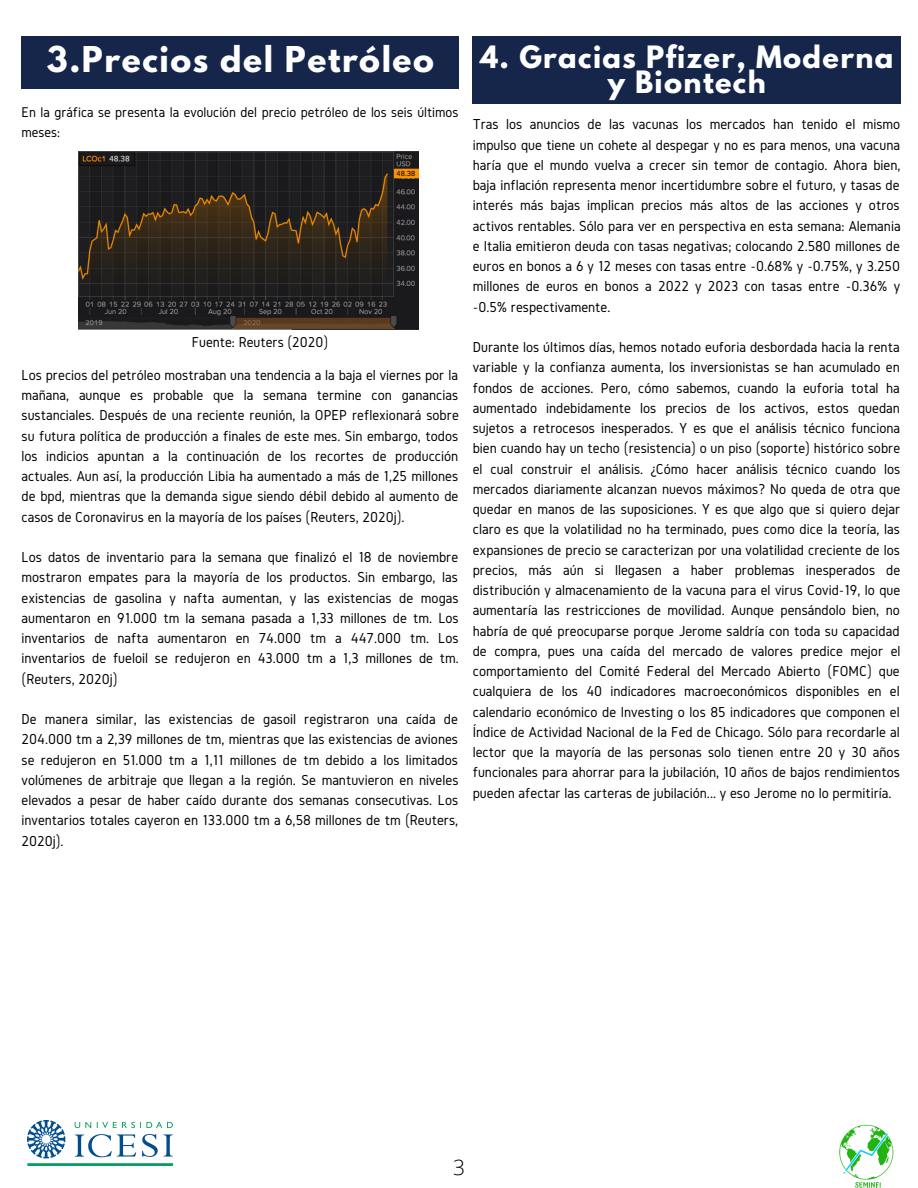
<style>
.page{position:relative;width:918px;height:1188px;background:#fff}
.page>*{position:absolute;margin:0;border:0;box-sizing:border-box;transform-origin:0 0}
.t1{font:700 31.5px "League Spartan";letter-spacing:.05em;color:#fff}
.t2{font:700 27.3px/25px "League Spartan";letter-spacing:.05em;color:#fff;text-align:center}
.t3{font:300 21px "Open Sans";color:#000}
.t4{font:15px/20.2px "Gidole";color:#000;text-align:justify}
.t5{font:14.85px "Gidole";color:#000}
.t6{font:14.7px/20.2px "Gidole";color:#000}
</style>
<div class="page">
<div style="left:473px;top:36px;width:428px;height:68px;background:#16264b"></div>
<div style="left:22px;top:36px;width:437px;height:53px;background:#16264b"></div>
<img style="left:839px;top:1124px;width:55px;height:64px">
<img style="left:27px;top:1121px;width:145px;height:45px">
<img style="left:79px;top:151px;width:340px;height:178px">
<p class="t1" style="left:47px;top:44px;width:389px">3.Precios del Petróleo</p>
<p class="t6" style="left:22px;top:102px;width:438px">En la gráfica se presenta la evolución del precio petróleo de los seis últimos meses:</p>
<p class="t5" style="left:192px;top:334px;width:138px">Fuente: Reuters (2020)</p>
<p class="t4" style="left:22px;top:365px;width:439px">Los precios del petróleo mostraban una tendencia a la baja el viernes por la mañana, aunque es probable que la semana termine con ganancias sustanciales. Después de una reciente reunión, la OPEP reflexionará sobre su futura política de producción a finales de este mes. Sin embargo, todos los indicios apuntan a la continuación de los recortes de producción actuales. Aun así, la producción Libia ha aumentado a más de 1,25 millones de bpd, mientras que la demanda sigue siendo débil debido al aumento de casos de Coronavirus en la mayoría de los países (Reuters, 2020j).</p>
<p class="t4" style="left:22px;top:547px;width:439px">Los datos de inventario para la semana que finalizó el 18 de noviembre mostraron empates para la mayoría de los productos. Sin embargo, las existencias de gasolina y nafta aumentan, y las existencias de mogas aumentaron en 91.000 tm la semana pasada a 1,33 millones de tm. Los inventarios de nafta aumentaron en 74.000 tm a 447.000 tm. Los inventarios de fueloil se redujeron en 43.000 tm a 1,3 millones de tm. (Reuters, 2020j)</p>
<p class="t4" style="left:22px;top:709px;width:438px">De manera similar, las existencias de gasoil registraron una caída de 204.000 tm a 2,39 millones de tm, mientras que las existencias de aviones se redujeron en 51.000 tm a 1,11 millones de tm debido a los limitados volúmenes de arbitraje que llegan a la región. Se mantuvieron en niveles elevados a pesar de haber caído durante dos semanas consecutivas. Los inventarios totales cayeron en 133.000 tm a 6,58 millones de tm (Reuters, 2020j).</p>
<p class="t2" style="left:480px;top:48px;width:415px">4. Gracias Pfizer, Moderna y Biontech</p>
<p class="t4" style="left:473px;top:114px;width:429px">Tras los anuncios de las vacunas los mercados han tenido el mismo impulso que tiene un cohete al despegar y no es para menos, una vacuna haría que el mundo vuelva a crecer sin temor de contagio. Ahora bien, baja inflación representa menor incertidumbre sobre el futuro, y tasas de interés más bajas implican precios más altos de las acciones y otros activos rentables. Sólo para ver en perspectiva en esta semana: Alemania e Italia emitieron deuda con tasas negativas; colocando 2.580 millones de euros en bonos a 6 y 12 meses con tasas entre -0.68% y -0.75%, y 3.250 millones de euros en bonos a 2022 y 2023 con tasas entre -0.36% y -0.5% respectivamente.</p>
<p class="t4" style="left:473px;top:337px;width:429px">Durante los últimos días, hemos notado euforia desbordada hacia la renta variable y la confianza aumenta, los inversionistas se han acumulado en fondos de acciones. Pero, cómo sabemos, cuando la euforia total ha aumentado indebidamente los precios de los activos, estos quedan sujetos a retrocesos inesperados. Y es que el análisis técnico funciona bien cuando hay un techo (resistencia) o un piso (soporte) histórico sobre el cual construir el análisis. ¿Cómo hacer análisis técnico cuando los mercados diariamente alcanzan nuevos máximos? No queda de otra que quedar en manos de las suposiciones. Y es que algo que si quiero dejar claro es que la volatilidad no ha terminado, pues como dice la teoría, las expansiones de precio se caracterizan por una volatilidad creciente de los precios, más aún si llegasen a haber problemas inesperados de distribución y almacenamiento de la vacuna para el virus Covid-19, lo que aumentaría las restricciones de movilidad. Aunque pensándolo bien, no habría de qué preocuparse porque Jerome saldría con toda su capacidad de compra, pues una caída del mercado de valores predice mejor el comportamiento del Comité Federal del Mercado Abierto (FOMC) que cualquiera de los 40 indicadores macroeconómicos disponibles en el calendario económico de Investing o los 85 indicadores que componen el Índice de Actividad Nacional de la Fed de Chicago. Sólo para recordarle al lector que la mayoría de las personas solo tienen entre 20 y 30 años funcionales para ahorrar para la jubilación, 10 años de bajos rendimientos pueden afectar las carteras de jubilación... y eso Jerome no lo permitiría.</p>
<p class="t3" style="left:453px;top:1152px;width:13px">3</p>
</div>
